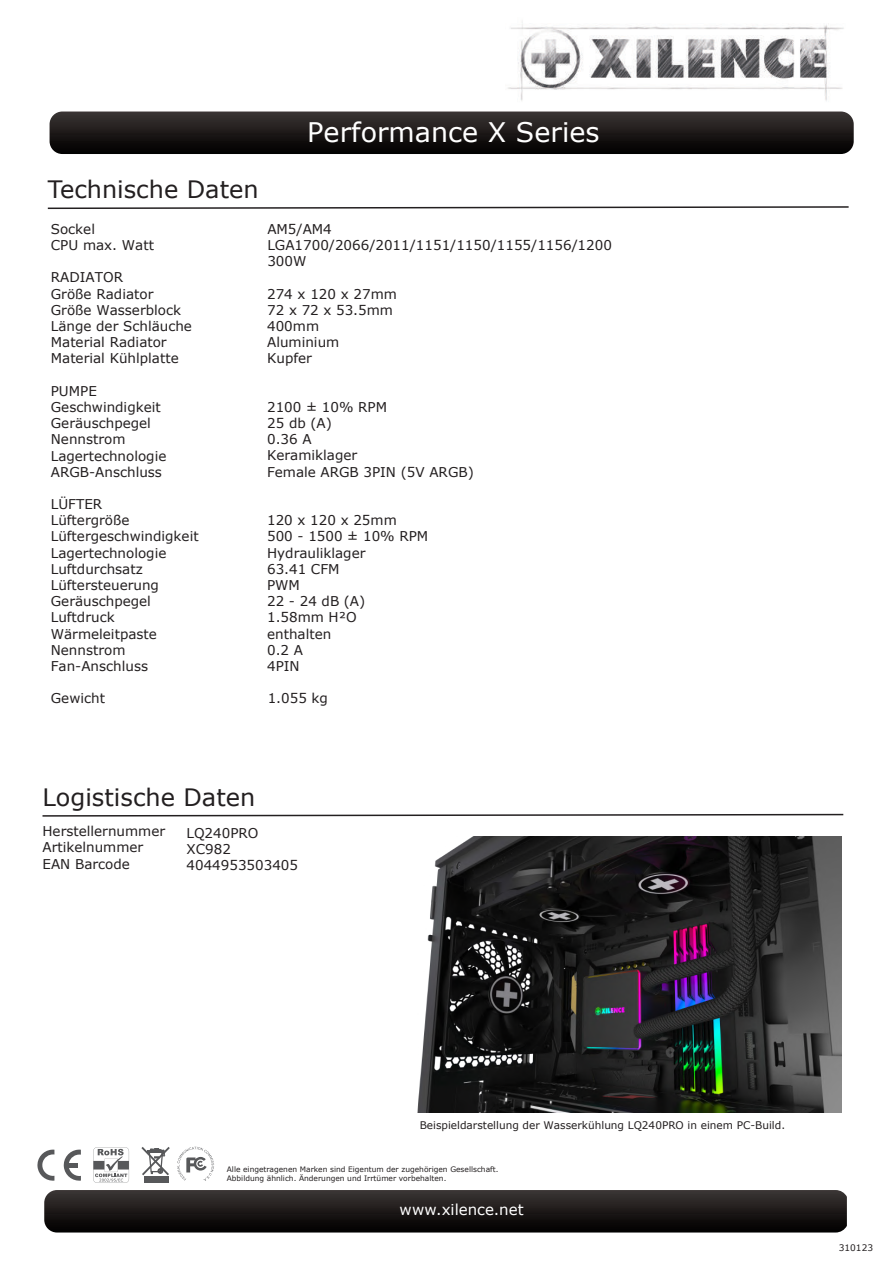
<style>
.page{position:relative;width:893px;height:1263px;background:#fff}
.page>*{position:absolute;margin:0;border:0;box-sizing:border-box;transform-origin:0 0}
.t1{font:27px "Verdana";color:#fff}
.t2{font:24px "Verdana";color:#231f20}
.t3{font:15px "Verdana";color:#fff}
.t4{font:13.5px/16.2px "Verdana";color:#231f20}
.t5{font:10.5px "Verdana";color:#221e1f}
.t6{font:9px "Verdana";color:#231f20}
.t7{font:7.5px/9px "Verdana";color:#231f20}
</style>
<div class="page">
<svg style="left:47px;top:206px;width:802px;height:4px"></svg>
<svg style="left:42px;top:813px;width:802px;height:4px"></svg>
<svg style="left:44px;top:1190px;width:803px;height:43px;background:#201d1c"></svg>
<svg style="left:93px;top:1147px;width:36px;height:36px"></svg>
<svg style="left:141px;top:1147px;width:29px;height:28px"></svg>
<div style="left:144px;top:1177px;width:24px;height:6px;background:#57585a"></div>
<svg style="left:37px;top:1150px;width:17px;height:31px"></svg>
<svg style="left:63px;top:1150px;width:18px;height:31px"></svg>
<svg style="left:177px;top:1147px;width:37px;height:34px"></svg>
<img style="left:508px;top:22px;width:336px;height:79px">
<div style="left:50px;top:112px;width:804px;height:42px;background:linear-gradient(to bottom,#3a3433,#010000);border-radius:13px"></div>
<img style="left:417px;top:836px;width:424px;height:276px">
<h1 class="t1" style="left:307px;top:114px;width:294px">Performance X Series</h1>
<h2 class="t2" style="left:48px;top:173px;width:212px">Technische Daten</h2>
<p class="t4" style="left:51px;top:221px;width:105px">Sockel<br>CPU max. Watt</p>
<p class="t4" style="left:51px;top:269px;width:143px">RADIATOR<br>Größe Radiator<br>Größe Wasserblock<br>Länge der Schläuche<br>Material Radiator<br>Material Kühlplatte</p>
<p class="t4" style="left:51px;top:383px;width:117px">PUMPE<br>Geschwindigkeit<br>Geräuschpegel<br>Nennstrom<br>Lagertechnologie<br>ARGB-Anschluss</p>
<p class="t4" style="left:51px;top:496px;width:149px">LÜFTER<br>Lüftergröße<br>Lüftergeschwindigkeit<br>Lagertechnologie<br>Luftdurchsatz<br>Lüftersteuerung<br>Geräuschpegel<br>Luftdruck<br>Wärmeleitpaste<br>Nennstrom<br>Fan-Anschluss</p>
<p class="t4" style="left:51px;top:690px;width:56px">Gewicht</p>
<p class="t4" style="left:267px;top:221px;width:346px">AM5/AM4<br>LGA1700/2066/2011/1151/1150/1155/1156/1200<br>300W</p>
<p class="t4" style="left:267px;top:285px;width:131px">274 x 120 x 27mm<br>72 x 72 x 53.5mm<br>400mm<br>Aluminium<br>Kupfer</p>
<p class="t4" style="left:267px;top:399px;width:208px">2100 ± 10% RPM<br>25 db (A)<br>0.36 A<br>Keramiklager<br>Female ARGB 3PIN (5V ARGB)</p>
<p class="t4" style="left:267px;top:512px;width:163px">120 x 120 x 25mm<br>500 - 1500 ± 10% RPM<br>Hydrauliklager<br>63.41 CFM<br>PWM<br>22 - 24 dB (A)<br>1.58mm H²O<br>enthalten<br>0.2 A<br>4PIN</p>
<p class="t4" style="left:268px;top:690px;width:62px">1.055 kg</p>
<h2 class="t2" style="left:43px;top:780px;width:214px">Logistische Daten</h2>
<p class="t4" style="left:43px;top:823px;width:124px">Herstellernummer<br>Artikelnummer<br>EAN Barcode</p>
<p class="t4" style="left:186px;top:825px;width:113px">LQ240PRO<br>XC982<br>4044953503405</p>
<p class="t5" style="left:420px;top:1118px;width:367px">Beispieldarstellung der Wasserkühlung LQ240PRO in einem PC-Build.</p>
<p class="t7" style="left:227px;top:1164px;width:273px">Alle eingetragenen Marken sind Eigentum der zugehörigen Gesellschaft.<br>Abbildung ähnlich. Änderungen und Irrtümer vorbehalten.</p>
<p class="t3" style="left:400px;top:1199px;width:125px">www.xilence.net</p>
<p class="t6" style="left:839px;top:1242px;width:36px">310123</p>
</div>
